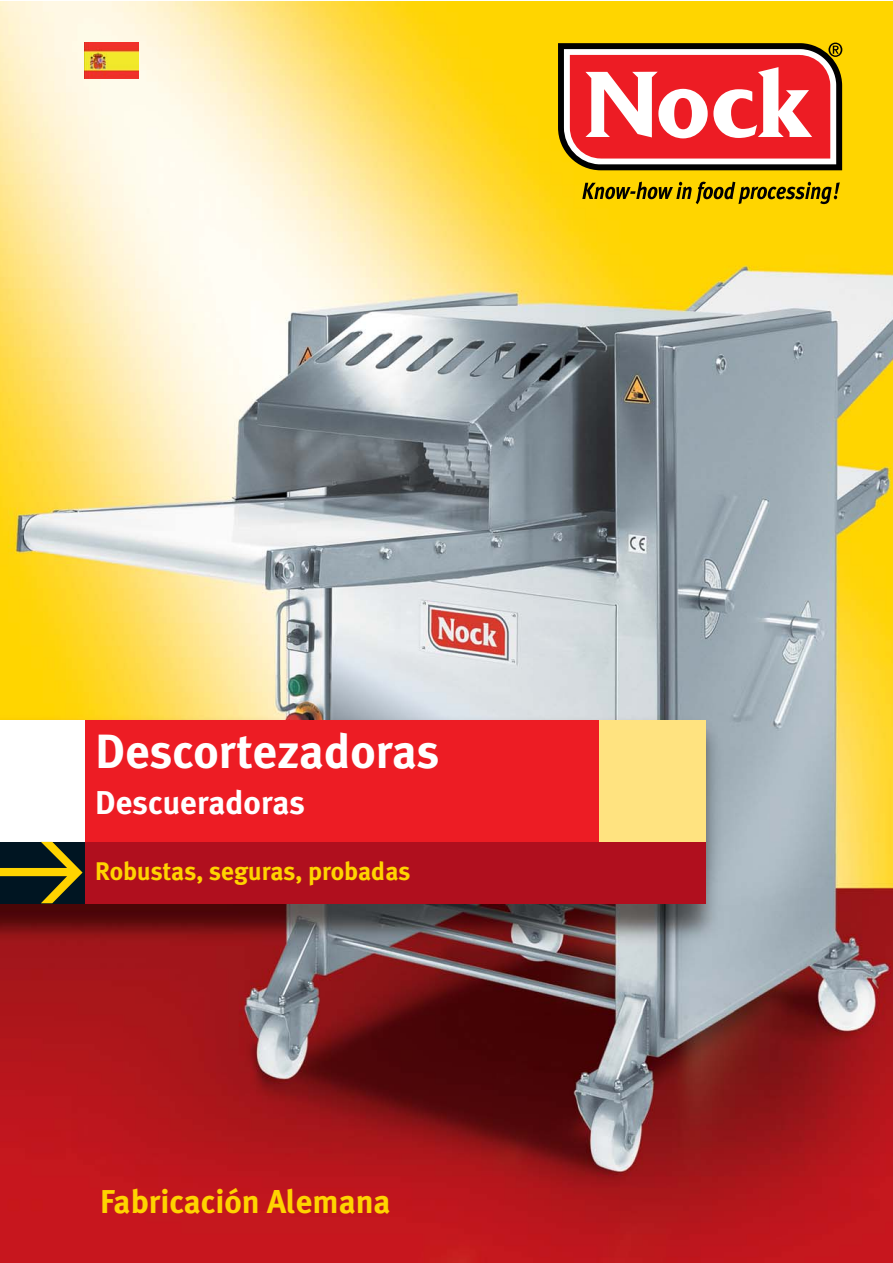
<style>
.page{position:relative;width:893px;height:1263px;background:#fff}
.page>*{position:absolute;margin:0;border:0;box-sizing:border-box;transform-origin:0 0}
.t1{font:700 48px "Meta Plus";color:#fff}
.t2{font:700 33px "Meta Plus";color:#ffd400}
.t3{font:700 33px "Meta Plus";color:#fff}
.t4{font:700 25.5px "Meta Plus";color:#ffd400}
</style>
<div class="page">
<img style="left:0;top:1px;width:893px;height:1262px">
<div style="left:0;top:721px;width:706px;height:121px;background:#ed1c24"></div>
<div style="left:599px;top:721px;width:107px;height:121px;background:#ffe380"></div>
<div style="left:85px;top:842px;width:621px;height:61px;background:#b00f1e"></div>
<div style="left:0;top:842px;width:85px;height:61px;background:#001522"></div>
<div style="left:0;top:721px;width:85px;height:121px;background:#fff"></div>
<svg style="left:0;top:842px;width:83px;height:61px"></svg>
<svg style="left:558px;top:43px;width:284px;height:127px"></svg>
<svg style="left:582px;top:182px;width:258px;height:22px"></svg>
<img style="left:85px;top:43px;width:53px;height:36px">
<h1 class="t1" style="left:95px;top:729px;width:346px">Descortezadoras</h1>
<p class="t3" style="left:95px;top:787px;width:212px">Descueradoras</p>
<p class="t4" style="left:95px;top:859px;width:317px">Robustas, seguras, probadas</p>
<p class="t2" style="left:100px;top:1186px;width:292px">Fabricación Alemana</p>
</div>
